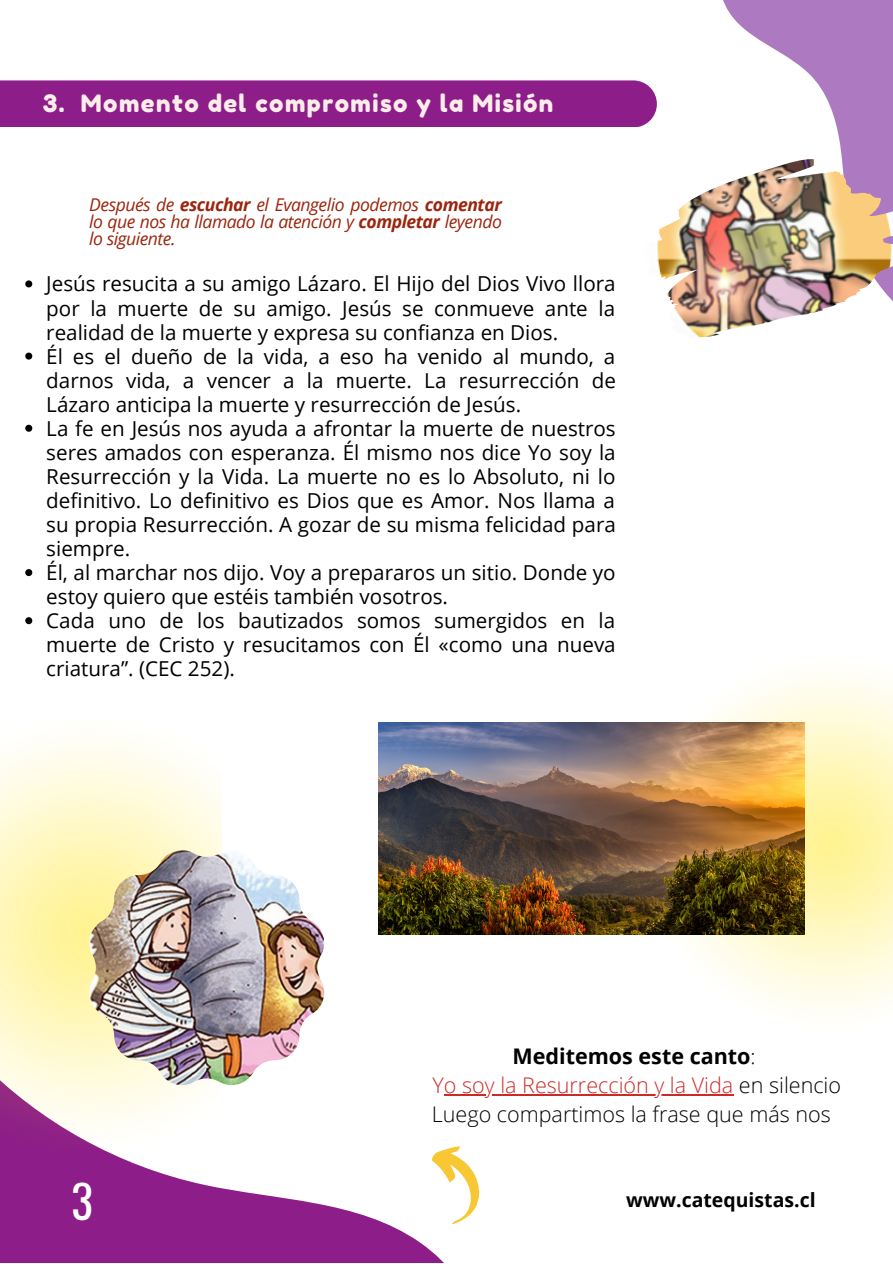
<style>
.page{position:relative;width:893px;height:1264px;background:#fff}
.page>*{position:absolute;margin:0;border:0;box-sizing:border-box;transform-origin:0 0}
.t1{font:45.3px "Oswald";color:#fff}
.t2{font:24px "Fredoka One";letter-spacing:.06em;color:#fdece8}
.t3{font:300 21.6px/29.2px "Open Sans";color:#000;text-align:center}
.t4{font:20.55px/24px "Open Sans";color:#000}
.t5{font:700 19.5px "Open Sans";color:#000}
.t6{font:italic 17.55px/16.8px "Open Sans";letter-spacing:-.025em;color:#9b250d;text-align:justify}
.s1{font-weight:700}
.s2{color:#cb2a28}
</style>
<div class="page">
<svg style="left:621px;top:0;width:271px;height:159px"></svg>
<svg style="left:0;top:826px;width:572px;height:436px"></svg>
<div style="left:0;top:80px;width:656px;height:46px;background:#8d1e89"></div>
<img style="left:657px;top:159px;width:235px;height:179px">
<svg style="left:414px;top:1139px;width:78px;height:90px"></svg>
<img style="left:0;top:741px;width:222px;height:415px">
<img style="left:636px;top:676px;width:256px;height:334px">
<img style="left:379px;top:723px;width:425px;height:211px">
<img style="left:89px;top:850px;width:235px;height:235px">
<svg style="left:25px;top:280px;width:7px;height:7px"></svg>
<svg style="left:25px;top:352px;width:7px;height:7px"></svg>
<svg style="left:25px;top:425px;width:7px;height:7px"></svg>
<svg style="left:25px;top:569px;width:7px;height:7px"></svg>
<svg style="left:25px;top:617px;width:7px;height:7px"></svg>
<hr style="left:444px;top:1094px;width:289px;height:1px;background:#cb2a28">
<p class="t2" style="left:43px;top:88px;width:512px">3. Momento del compromiso y la Misión</p>
<p class="t6" style="left:89px;top:196px;width:414px">Después de <span class="s1">escuchar</span> el Evangelio podemos <span class="s1">comentar </span>lo que nos ha llamado la atención y <span class="s1">completar</span> leyendo lo siguiente.</p>
<p class="t4" style="left:46px;top:271px;width:571px">Jesús resucita a su amigo Lázaro. El Hijo del Dios Vivo llora por la muerte de su amigo. Jesús se conmueve ante la realidad de la muerte y expresa su confianza en Dios.<br>Él es el dueño de la vida, a eso ha venido al mundo, a darnos vida, a vencer a la muerte. La resurrección de Lázaro anticipa la muerte y resurrección de Jesús.<br>La fe en Jesús nos ayuda a afrontar la muerte de nuestros seres amados con esperanza. Él mismo nos dice Yo soy la Resurrección y la Vida. La muerte no es lo Absoluto, ni lo definitivo. Lo definitivo es Dios que es Amor. Nos llama a su propia Resurrección. A gozar de su misma felicidad para siempre.<br>Él, al marchar nos dijo. Voy a prepararos un sitio. Donde yo estoy quiero que estéis también vosotros.<br>Cada uno de los bautizados somos sumergidos en la muerte de Cristo y resucitamos con Él «como una nueva criatura”. (CEC 252).</p>
<h1 class="t1" style="left:71px;top:1165px;width:23px">3</h1>
<p class="t3" style="left:432px;top:1040px;width:411px"><span class="s1">Meditemos este canto</span>:<br><span class="s2">Yo soy la Resurrección y la Vida</span> en silencio<br>Luego compartimos la frase que más nos</p>
<p class="t5" style="left:626px;top:1185px;width:191px">www.catequistas.cl</p>
</div>
